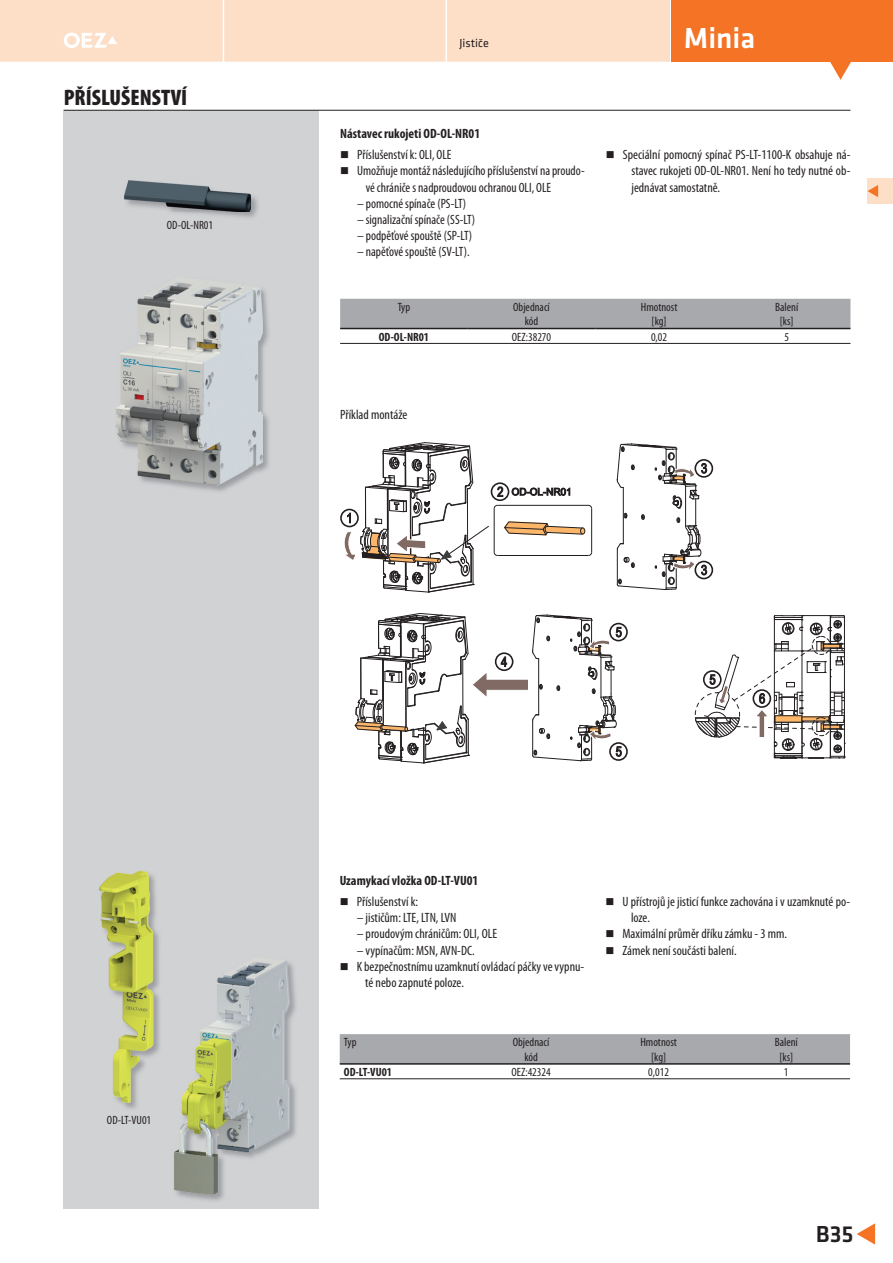
<style>
.page{position:relative;width:893px;height:1263px;background:#fff}
.page>*{position:absolute;margin:0;border:0;box-sizing:border-box;transform-origin:0 0}
.t1{font:500 30px "Klavika";color:#fff}
.t2{font:500 24px "Klavika";color:#231f20}
.t3{font:900 condensed 22.5px "Myriad Pro";color:#231f20}
.t4{font:condensed 13.5px/16.2px "Myriad Pro";color:#231f20;text-align:justify}
.t5{font:700 condensed 13.5px "Myriad Pro";color:#231f20}
.t6{font:13.5px "Arial Narrow";color:#231f20}
.t7{font:condensed 12px "Myriad Pro";color:#231f20}
.t8{font:700 condensed 12px "Myriad Pro";color:#231f20}
.t9{font:12px "Klavika";color:#231f20}
.t10{font:9.9px "Arial";color:#231f20}
.s1{font-family:"Arial Narrow";font-size:13.5px}
</style>
<div class="page">
<div style="left:64px;top:110px;width:255px;height:1099px;background:#d1d2d4"></div>
<div style="left:671px;top:0;width:222px;height:62px;background:#f47325"></div>
<svg style="left:830px;top:62px;width:21px;height:18px"></svg>
<svg style="left:857px;top:1223px;width:18px;height:22px"></svg>
<div style="left:0;top:0;width:670px;height:62px;background:#fddec7"></div>
<hr style="left:64px;top:110px;width:786px;height:1px;background:#231f20">
<div style="left:867px;top:178px;width:26px;height:26px;background:#fddec7"></div>
<svg style="left:867px;top:185px;width:11px;height:12px"></svg>
<img style="left:124px;top:192px;width:134px;height:26px">
<img style="left:125px;top:181px;width:126px;height:31px">
<img style="left:115px;top:290px;width:154px;height:201px">
<img style="left:116px;top:282px;width:147px;height:204px">
<div style="left:340px;top:299px;width:510px;height:29px;background:#a8a9ad"></div>
<hr style="left:340px;top:328px;width:128px;height:1px;background:#231f20">
<hr style="left:595px;top:328px;width:255px;height:1px;background:#231f20">
<hr style="left:340px;top:343px;width:510px;height:1px;background:#231f20">
<hr style="left:468px;top:328px;width:127px;height:1px;background:#231f20">
<svg style="left:694px;top:615px;width:151px;height:144px"></svg>
<div style="left:812px;top:717px;width:18px;height:19px;border:1px dashed #231f20;border-radius:50%"></div>
<div style="left:609px;top:742px;width:19px;height:19px;border:2px solid #231f20;border-radius:50%"></div>
<div style="left:609px;top:623px;width:19px;height:18px;border:2px solid #231f20;border-radius:50%"></div>
<svg style="left:354px;top:613px;width:263px;height:151px"></svg>
<div style="left:340px;top:509px;width:19px;height:18px;border:2px solid #231f20;border-radius:50%"></div>
<div style="left:694px;top:561px;width:19px;height:18px;border:2px solid #231f20;border-radius:50%"></div>
<div style="left:694px;top:459px;width:19px;height:19px;border:2px solid #231f20;border-radius:50%"></div>
<svg style="left:616px;top:443px;width:85px;height:147px"></svg>
<svg style="left:342px;top:442px;width:250px;height:151px"></svg>
<img style="left:174px;top:960px;width:122px;height:241px">
<div style="left:340px;top:1034px;width:510px;height:29px;background:#a8a9ad"></div>
<hr style="left:340px;top:1063px;width:510px;height:2px;background:#231f20">
<hr style="left:340px;top:1078px;width:510px;height:1px;background:#231f20">
<img style="left:99px;top:871px;width:61px;height:238px">
<h3 class="t3" style="left:64px;top:84px;width:125px">PŘÍSLUŠENSTVÍ</h3>
<p class="t7" style="left:167px;top:221px;width:48px">OD-OL-NR01</p>
<p class="t7" style="left:107px;top:1116px;width:46px">OD-LT-VU01</p>
<p class="t9" style="left:459px;top:36px;width:31px">Jističe</p>
<p class="t5" style="left:340px;top:129px;width:141px">Nástavec rukojeti OD-OL-NR01</p>
<p class="t4" style="left:357px;top:147px;width:96px">Příslušenství k: OLI, OLE</p>
<p class="t4" style="left:357px;top:164px;width:229px">Umožňuje montáž následujícího příslušenství na proudo-</p>
<p class="t4" style="left:366px;top:180px;width:187px">vé chrániče s nadproudovou ochranou OLI, OLE</p>
<p class="t4" style="left:357px;top:196px;width:111px">– pomocné spínače (PS-LT)</p>
<p class="t4" style="left:357px;top:212px;width:120px">– signalizační spínače (SS-LT)</p>
<p class="t4" style="left:357px;top:228px;width:117px">– podpěťové spouště (SP-LT)</p>
<p class="t4" style="left:357px;top:245px;width:114px">– napěťové spouště (SV-LT).</p>
<h1 class="t1" style="left:684px;top:20px;width:73px">Minia</h1>
<p class="t4" style="left:631px;top:147px;width:221px;text-indent:-8px">Speciální pomocný spínač PS-LT-1100-K obsahuje ná&shy;stavec rukojeti OD-OL-NR01. Není ho tedy nutné ob&shy;jednávat samostatně.</p>
<p class="t7" style="left:398px;top:302px;width:14px">Typ</p>
<p class="t7" style="left:513px;top:302px;width:38px">Objednací</p>
<p class="t7" style="left:641px;top:302px;width:38px">Hmotnost</p>
<p class="t7" style="left:775px;top:302px;width:25px">Balení</p>
<p class="t7" style="left:525px;top:317px;width:15px">kód</p>
<p class="t7" style="left:652px;top:317px;width:16px">[kg]</p>
<p class="t7" style="left:780px;top:317px;width:15px">[ks]</p>
<p class="t8" style="left:379px;top:332px;width:52px">OD-OL-NR01</p>
<p class="t7" style="left:512px;top:332px;width:41px">OEZ:38270</p>
<p class="t7" style="left:651px;top:332px;width:18px">0,02</p>
<p class="t7" style="left:784px;top:332px;width:6px">5</p>
<p class="t4" style="left:340px;top:408px;width:69px">Příklad montáže</p>
<p class="t6" style="left:346px;top:510px;width:8px">1</p>
<p class="t10" style="left:497px;top:486px;width:76px"><span class="s1">2</span> OD-OL-NR01</p>
<p class="t6" style="left:501px;top:654px;width:8px">4</p>
<p class="t6" style="left:616px;top:624px;width:8px">5</p>
<p class="t6" style="left:616px;top:744px;width:8px">5</p>
<p class="t6" style="left:701px;top:461px;width:8px">3</p>
<p class="t6" style="left:701px;top:562px;width:8px">3</p>
<p class="t6" style="left:709px;top:672px;width:8px">5</p>
<p class="t6" style="left:759px;top:691px;width:8px">6</p>
<p class="t5" style="left:340px;top:875px;width:140px">Uzamykací vložka OD-LT-VU01</p>
<p class="t4" style="left:357px;top:894px;width:63px">Příslušenství k:</p>
<p class="t4" style="left:357px;top:911px;width:101px">– jističům: LTE, LTN, LVN</p>
<p class="t4" style="left:357px;top:927px;width:142px">– proudovým chráničům: OLI, OLE</p>
<p class="t4" style="left:357px;top:943px;width:119px">– vypínačům: MSN, AVN-DC.</p>
<p class="t4" style="left:357px;top:959px;width:229px">K bezpečnostnímu uzamknutí ovládací páčky ve vypnu-</p>
<p class="t4" style="left:365px;top:975px;width:100px">té nebo zapnuté poloze.</p>
<p class="t4" style="left:622px;top:894px;width:229px">U přístrojů je jisticí funkce zachována i v uzamknuté po-</p>
<p class="t4" style="left:631px;top:911px;width:20px">loze.</p>
<p class="t4" style="left:622px;top:927px;width:166px">Maximální průměr dříku zámku - 3 mm.</p>
<p class="t4" style="left:622px;top:943px;width:116px">Zámek není součásti balení.</p>
<p class="t7" style="left:344px;top:1037px;width:14px">Typ</p>
<p class="t7" style="left:513px;top:1037px;width:38px">Objednací</p>
<p class="t7" style="left:640px;top:1037px;width:38px">Hmotnost</p>
<p class="t7" style="left:775px;top:1037px;width:25px">Balení</p>
<p class="t7" style="left:524px;top:1052px;width:15px">kód</p>
<p class="t7" style="left:651px;top:1052px;width:16px">[kg]</p>
<p class="t7" style="left:779px;top:1052px;width:15px">[ks]</p>
<p class="t8" style="left:344px;top:1067px;width:49px">OD-LT-VU01</p>
<p class="t7" style="left:511px;top:1067px;width:41px">OEZ:42324</p>
<p class="t7" style="left:648px;top:1067px;width:22px">0,012</p>
<p class="t7" style="left:784px;top:1067px;width:6px">1</p>
<h2 class="t2" style="left:816px;top:1219px;width:39px">B35</h2>
</div>
